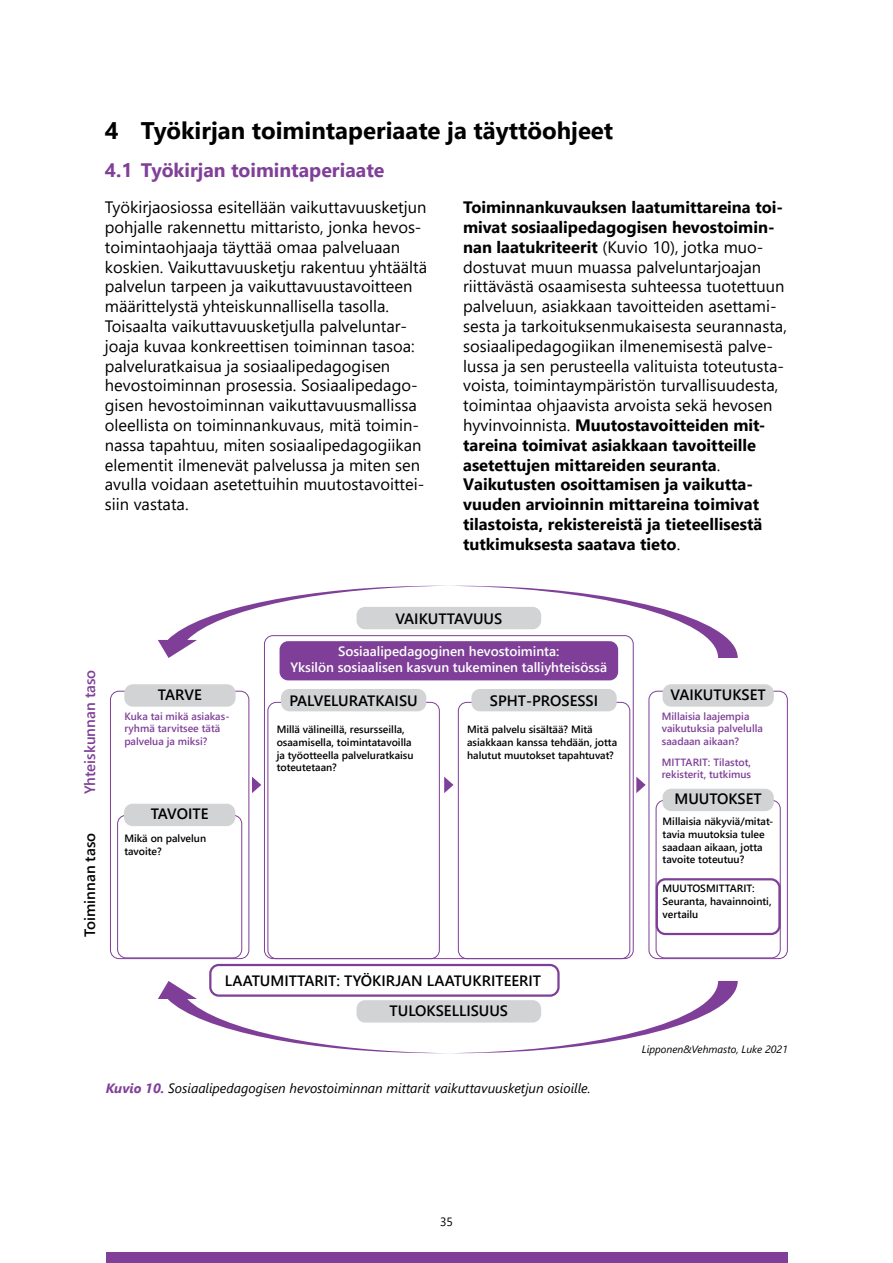
<style>
.page{position:relative;width:893px;height:1263px;background:#fff}
.page>*{position:absolute;margin:0;border:0;box-sizing:border-box;transform-origin:0 0}
._1__Otsikko{font:700 24px "Segoe UI";color:#000}
._1_1_Otsikko{font:700 19.5px "Segoe UI";color:#804098}
.Leipis{font:16.5px/19.8px "Segoe UI";color:#000}
.t1{font:600 15px "Segoe UI";color:#000}
.t2{font:600 15px "Segoe UI";color:#7f3f98}
.t3{font:600 13.5px/16.2px "Segoe UI";color:#fff;text-align:center}
.Taulukko_ja_kuvateks{font:italic 13.5px "Segoe UI";color:#000}
.t4{font:12px "Segoe UI";color:#000}
.t5{font:600 10.5px/12.6px "Segoe UI";color:#000}
.t6{font:600 10.5px/12.6px "Segoe UI";color:#7f3f98}
.t7{font:italic 10.5px "Segoe UI";color:#000}
.s1{font-weight:700}
.s2{font-weight:700;color:#804098}
</style>
<div class="page">
<div style="left:106px;top:1252px;width:682px;height:11px;background:#804098"></div>
<svg style="left:158px;top:981px;width:580px;height:72px"></svg>
<svg style="left:158px;top:586px;width:580px;height:72px"></svg>
<div style="left:110px;top:691px;width:139px;height:268px;border:1px solid #7f3f98;border-radius:9px"></div>
<div style="left:117px;top:815px;width:125px;height:143px;border:1px solid #7f3f98;border-radius:9px"></div>
<div style="left:649px;top:691px;width:139px;height:268px;border:1px solid #7f3f98;border-radius:9px"></div>
<div style="left:656px;top:800px;width:125px;height:158px;border:1px solid #7f3f98;border-radius:9px"></div>
<div style="left:267px;top:702px;width:173px;height:257px;border:1px solid #7f3f98;border-radius:9px"></div>
<div style="left:458px;top:702px;width:172px;height:257px;border:1px solid #7f3f98;border-radius:9px"></div>
<div style="left:264px;top:635px;width:370px;height:324px;border:1px solid #7f3f98;border-radius:9px"></div>
<div style="left:280px;top:641px;width:338px;height:39px;background:#7f3f98;border-radius:9px"></div>
<div style="left:356px;top:607px;width:185px;height:22px;background:#d2d3d4;border-radius:9px"></div>
<div style="left:356px;top:1000px;width:185px;height:22px;background:#d2d3d4;border-radius:9px"></div>
<div style="left:124px;top:804px;width:111px;height:22px;background:#d2d3d4;border-radius:9px"></div>
<div style="left:124px;top:684px;width:112px;height:23px;background:#d2d3d4;border-radius:9px"></div>
<div style="left:662px;top:684px;width:112px;height:23px;background:#d2d3d4;border-radius:9px"></div>
<div style="left:662px;top:789px;width:112px;height:22px;background:#d2d3d4;border-radius:9px"></div>
<div style="left:281px;top:689px;width:145px;height:22px;background:#d2d3d4;border-radius:9px"></div>
<div style="left:471px;top:689px;width:146px;height:22px;background:#d2d3d4;border-radius:9px"></div>
<svg style="left:252px;top:777px;width:9px;height:16px"></svg>
<svg style="left:444px;top:777px;width:9px;height:16px"></svg>
<svg style="left:636px;top:777px;width:10px;height:16px"></svg>
<div style="left:209px;top:964px;width:351px;height:33px;border:2px solid #7f3f98;border-radius:9px"></div>
<div style="left:656px;top:878px;width:125px;height:57px;border:2px solid #7f3f98;border-radius:9px"></div>
<p class="_1__Otsikko" style="left:105px;top:108px;width:510px">4 Työkirjan toimintaperiaate ja täyttöohjeet</p>
<p class="_1_1_Otsikko" style="left:105px;top:152px;width:281px">4.1 Työkirjan toimintaperiaate</p>
<p class="Leipis" style="left:105px;top:196px;width:324px">Työkirjaosiossa esitellään vaikuttavuusketjun pohjalle rakennettu mittaristo, jonka hevos&shy;toimintaohjaaja täyttää omaa palveluaan koskien. Vaikuttavuusketju rakentuu yhtäältä palvelun tarpeen ja vaikuttavuustavoitteen määrittelystä yhteiskunnallisella tasolla.<br>Toisaalta vaikuttavuusketjulla palveluntar&shy;joaja kuvaa konkreettisen toiminnan tasoa: palveluratkaisua ja sosiaalipedagogisen hevostoiminnan prosessia. Sosiaalipedago&shy;gisen hevostoiminnan vaikuttavuusmallissa oleellista on toiminnankuvaus, mitä toimin&shy;nassa tapahtuu, miten sosiaalipedagogiikan elementit ilmenevät palvelussa ja miten sen avulla voidaan asetettuihin muutostavoittei&shy;siin vastata.</p>
<p class="Leipis" style="left:463px;top:196px;width:325px"><span class="s1">Toiminnankuvauksen laatumittareina toi&shy;mivat sosiaalipedagogisen hevostoimin&shy;nan laatukriteerit</span> (Kuvio 10), jotka muo&shy;dostuvat muun muassa palveluntarjoajan riittävästä osaamisesta suhteessa tuotettuun palveluun, asiakkaan tavoitteiden asettami&shy;sesta ja tarkoituksenmukaisesta seurannasta, sosiaalipedagogiikan ilmenemisestä palve&shy;lussa ja sen perusteella valituista toteutusta&shy;voista, toimintaympäristön turvallisuudesta, toimintaa ohjaavista arvoista sekä hevosen hyvinvoinnista. <span class="s1">Muutostavoitteiden mit&shy;tareina toimivat asiakkaan tavoitteille asetettujen mittareiden seuranta</span>.<br><span class="s1">Vaikutusten osoittamisen ja vaikutta&shy;vuuden arvioinnin mittareina toimivat tilastoista, rekistereistä ja tieteellisestä tutkimuksesta saatava tieto</span>.</p>
<p class="t2" style="left:76px;top:794px;width:126px;rotate:-90deg">Yhteiskunnan taso</p>
<p class="t1" style="left:76px;top:936px;width:105px;rotate:-90deg">Toiminnan taso</p>
<p class="t1" style="left:395px;top:605px;width:108px">VAIKUTTAVUUS</p>
<p class="t1" style="left:158px;top:680px;width:45px">TARVE</p>
<p class="t3" style="left:290px;top:642px;width:318px">Sosiaalipedagoginen hevostoiminta:<br>Yksilön sosiaalisen kasvun tukeminen talliyhteisössä</p>
<p class="t1" style="left:289px;top:687px;width:130px">PALVELURATKAISU</p>
<p class="t1" style="left:490px;top:687px;width:110px">SPHT-PROSESSI</p>
<p class="t1" style="left:671px;top:680px;width:97px">VAIKUTUKSET</p>
<p class="t6" style="left:124px;top:709px;width:107px">Kuka tai mikä asiakas&shy;ryhmä tarvitsee tätä palvelua ja miksi?</p>
<p class="t6" style="left:662px;top:709px;width:103px">Millaisia laajempia vaikutuksia palvelulla saadaan aikaan?</p>
<p class="t5" style="left:277px;top:722px;width:138px">Millä välineillä, resursseilla, osaamisella, toimintatavoilla ja työotteella palveluratkaisu toteutetaan?</p>
<p class="t5" style="left:467px;top:722px;width:152px">Mitä palvelu sisältää? Mitä asiakkaan kanssa tehdään, jotta halutut muutokset tapahtuvat?</p>
<p class="t6" style="left:662px;top:755px;width:91px">MITTARIT: Tilastot, rekisterit, tutkimus</p>
<p class="t1" style="left:151px;top:800px;width:59px">TAVOITE</p>
<p class="t5" style="left:124px;top:831px;width:83px">Mikä on palvelun tavoite?</p>
<p class="t1" style="left:674px;top:785px;width:89px">MUUTOKSET</p>
<p class="t5" style="left:662px;top:814px;width:112px">Millaisia näkyviä/mitat&shy;tavia muutoksia tulee saadaan aikaan, jotta tavoite toteutuu?</p>
<p class="t5" style="left:662px;top:881px;width:111px">MUUTOSMITTARIT:<br>Seuranta, havainnointi, vertailu</p>
<p class="t1" style="left:225px;top:966px;width:318px">LAATUMITTARIT: TYÖKIRJAN LAATUKRITEERIT</p>
<p class="t1" style="left:390px;top:996px;width:120px">TULOKSELLISUUS</p>
<p class="Taulukko_ja_kuvateks" style="left:106px;top:1075px;width:486px"><span class="s2">Kuvio 10.</span> Sosiaalipedagogisen hevostoiminnan mittarit vaikuttavuusketjun osioille.</p>
<p class="t7" style="left:642px;top:1039px;width:147px">Lipponen&amp;Vehmasto, Luke 2021</p>
<p class="t4" style="left:440px;top:1211px;width:14px">35</p>
</div>
